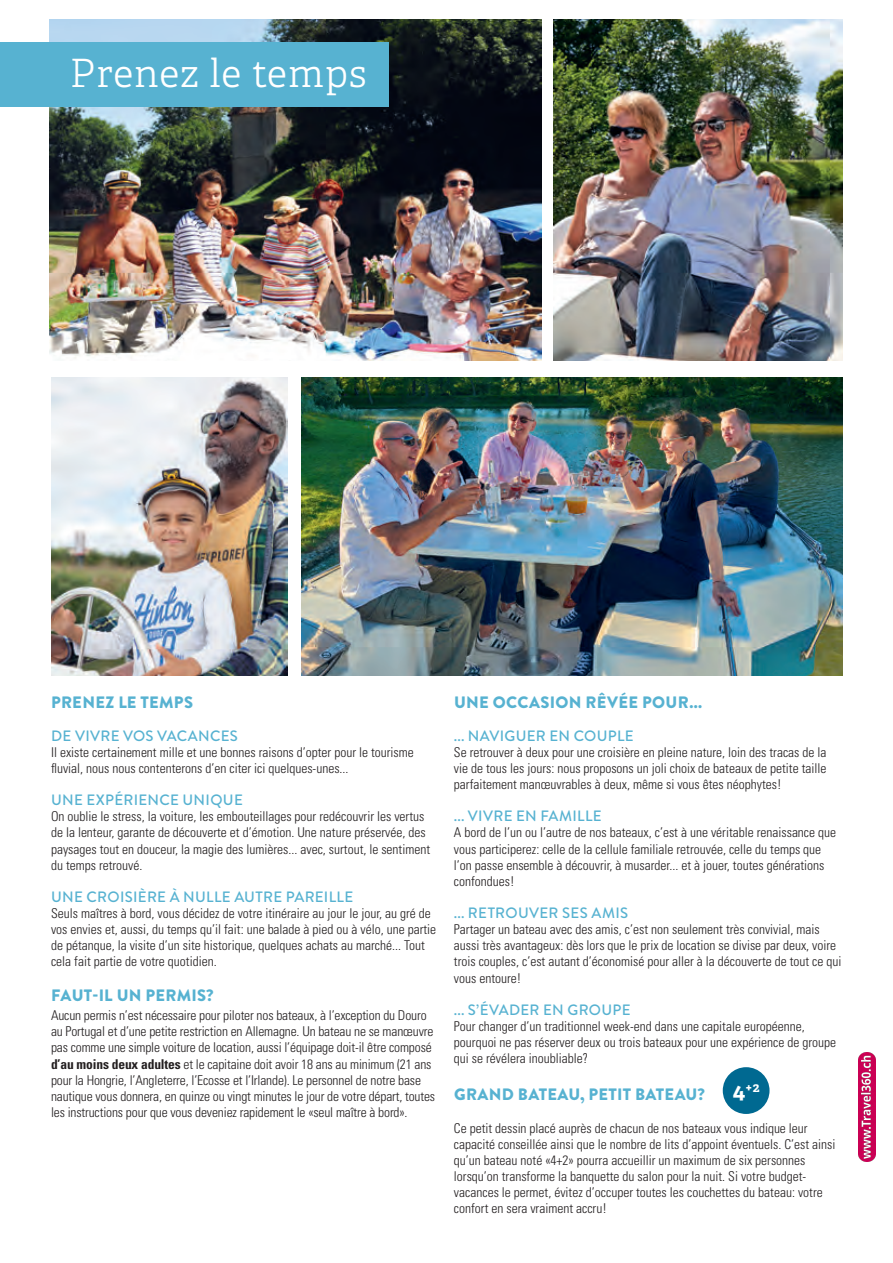
<style>
.page{position:relative;width:893px;height:1263px;background:#fff}
.page>*{position:absolute;margin:0;border:0;box-sizing:border-box;transform-origin:0 0}
.t1{font:300 39px "Adelle";letter-spacing:.02em;color:#fff}
.t2{font:900 16.5px "Brandon Grotesque";letter-spacing:.015em;color:#57b2d1}
.t3{font:500 15px "Brandon Grotesque";letter-spacing:.02em;color:#57b2d1}
.t4{font:300 condensed 13.5px/16px "Univers";color:#231f20}
.t5{font:700 13.05px "Adelle";color:#fff}
.s1{font-weight:700}
.s2{font-size:22.5px}
</style>
<div class="page">
<img style="left:553px;top:20px;width:289px;height:340px">
<img style="left:49px;top:20px;width:492px;height:340px">
<img style="left:301px;top:378px;width:541px;height:298px">
<img style="left:51px;top:378px;width:237px;height:298px">
<div style="left:0;top:42px;width:389px;height:64px;background:#57b2d1"></div>
<img style="left:859px;top:1052px;width:16px;height:109px">
<div style="left:723px;top:1067px;width:46px;height:47px;background:#006991;border-radius:50%"></div>
<h1 class="t1" style="left:70px;top:49px;width:299px">Prenez le temps</h1>
<p class="t2" style="left:51px;top:691px;width:143px">PRENEZ LE TEMPS</p>
<p class="t3" style="left:51px;top:725px;width:188px">DE VIVRE VOS VACANCES</p>
<p class="t4" style="left:51px;top:744px;width:364px">Il existe certainement mille et une bonnes raisons d’opter pour le tourisme fluvial, nous nous contenterons d’en citer ici quelques-unes...</p>
<p class="t3" style="left:51px;top:790px;width:193px">UNE EXPÉRIENCE UNIQUE</p>
<p class="t4" style="left:51px;top:808px;width:381px">On oublie le stress, la voiture, les embouteillages pour redécouvrir les vertus de la lenteur, garante de découverte et d’émotion. Une nature préservée, des paysages tout en douceur, la magie des lumières... avec, surtout, le sentiment du temps retrouvé.</p>
<p class="t3" style="left:51px;top:886px;width:304px">UNE CROISIÈRE À NULLE AUTRE PAREILLE</p>
<p class="t4" style="left:51px;top:905px;width:387px">Seuls maîtres à bord, vous décidez de votre itinéraire au jour le jour, au gré de vos envies et, aussi, du temps qu’il fait: une balade à pied ou à vélo, une partie de pétanque, la visite d’un site historique, quelques achats au marché... Tout cela fait partie de votre quotidien.</p>
<p class="t2" style="left:51px;top:984px;width:164px">FAUT-IL UN PERMIS?</p>
<p class="t4" style="left:51px;top:1007px;width:386px">Aucun permis n’est nécessaire pour piloter nos bateaux, à l’exception du Douro au Portugal et d’une petite restriction en Allemagne. Un bateau ne se manœuvre pas comme une simple voiture de location, aussi l’équipage doit-il être composé <span class="s1">d’au moins deux adultes</span> et le capitaine doit avoir 18 ans au minimum (21 ans pour la Hongrie, l’Angleterre, l’Ecosse et l’Irlande). Le personnel de notre base nautique vous donnera, en quinze ou vingt minutes le jour de votre départ, toutes les instructions pour que vous deveniez rapidement le «seul maître à bord».</p>
<p class="t2" style="left:454px;top:691px;width:249px">UNE OCCASION RÊVÉE POUR...</p>
<p class="t3" style="left:454px;top:725px;width:181px">... NAVIGUER EN COUPLE</p>
<p class="t4" style="left:454px;top:744px;width:374px;text-align:justify">Se retrouver à deux pour une croisière en pleine nature, loin des tracas de la vie de tous les jours: nous proposons un joli choix de bateaux de petite taille parfaitement manœuvrables à deux, même si vous êtes néophytes!</p>
<p class="t3" style="left:454px;top:806px;width:149px">... VIVRE EN FAMILLE</p>
<p class="t4" style="left:454px;top:825px;width:384px">A bord de l’un ou l’autre de nos bateaux, c’est à une véritable renaissance que vous participerez: celle de la cellule familiale retrouvée, celle du temps que l’on passe ensemble à découvrir, à musarder... et à jouer, toutes générations confondues!</p>
<p class="t3" style="left:454px;top:902px;width:176px">... RETROUVER SES AMIS</p>
<p class="t4" style="left:454px;top:921px;width:389px">Partager un bateau avec des amis, c’est non seulement très convivial, mais aussi très avantageux: dès lors que le prix de location se divise par deux, voire trois couples, c’est autant d’économisé pour aller à la découverte de tout ce qui vous entoure!</p>
<p class="t3" style="left:454px;top:999px;width:178px">... S’ÉVADER EN GROUPE</p>
<p class="t4" style="left:454px;top:1018px;width:384px">Pour changer d’un traditionnel week-end dans une capitale européenne, pourquoi ne pas réserver deux ou trois bateaux pour une expérience de groupe qui se révélera inoubliable?</p>
<p class="t5" style="left:733px;top:1078px;width:28px"><span class="s2">4</span>+2</p>
<p class="t2" style="left:454px;top:1083px;width:252px">GRAND BATEAU, PETIT BATEAU?</p>
<p class="t4" style="left:454px;top:1120px;width:383px">Ce petit dessin placé auprès de chacun de nos bateaux vous indique leur capacité conseillée ainsi que le nombre de lits d’appoint éventuels. C’est ainsi qu’un bateau noté «4+2» pourra accueillir un maximum de six personnes lorsqu’on transforme la banquette du salon pour la nuit. Si votre budget&shy;vacances le permet, évitez d’occuper toutes les couchettes du bateau: votre confort en sera vraiment accru!</p>
</div>
